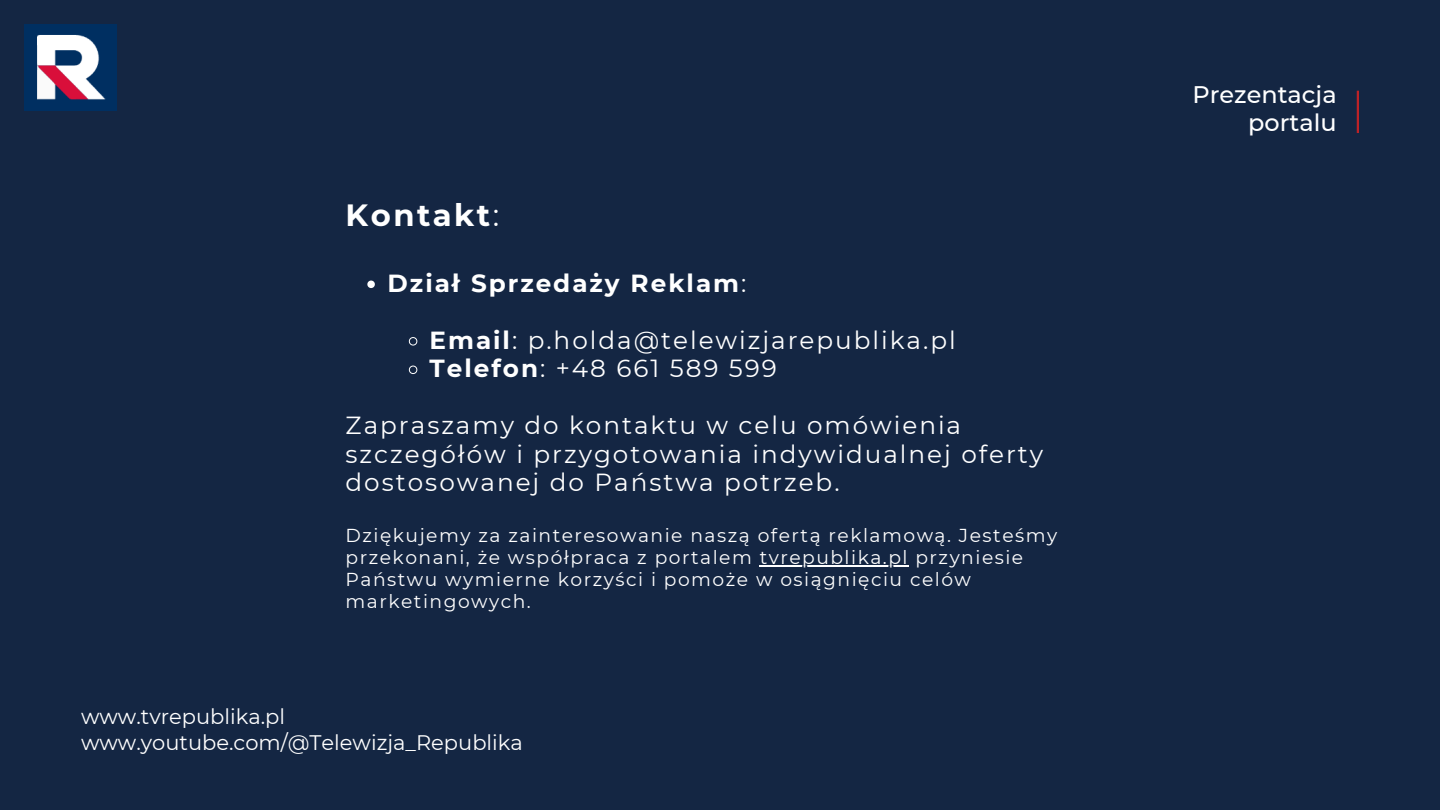
<style>
.page{position:relative;width:1440px;height:810px;background:#142643}
.page>*{position:absolute;margin:0;border:0;box-sizing:border-box;transform-origin:0 0}
.t1{font:700 30.7px "Montserrat";letter-spacing:.08em;color:#fff}
.t2{font:24.7px/28.5px "Montserrat";letter-spacing:.08em;color:#fff}
.t3{font:700 24.7px "Montserrat";letter-spacing:.08em;color:#fff}
.t4{font:500 24px/28.5px "Montserrat";color:#fff;text-align:right}
.t5{font:21px/25.5px "Montserrat";color:#fff}
.t6{font:18.7px/21.8px "Montserrat";letter-spacing:.08em;color:#fff}
.s1{font-weight:400}
.s2{font-weight:700}
</style>
<div class="page">
<svg style="left:367px;top:281px;width:8px;height:7px"></svg>
<svg style="left:408px;top:337px;width:10px;height:9px"></svg>
<svg style="left:408px;top:365px;width:10px;height:9px"></svg>
<hr style="left:760px;top:566px;width:149px;height:1px;background:#fff">
<hr style="left:1357px;top:91px;width:2px;height:42px;background:#bc2227">
<img style="left:25px;top:25px;width:92px;height:86px">
<p class="t1" style="left:346px;top:196px;width:155px">Kontakt<span class="s1">:</span></p>
<h2 class="t3" style="left:388px;top:268px;width:360px">Dział Sprzedaży Reklam<span class="s1">:</span></h2>
<p class="t2" style="left:430px;top:326px;width:528px"><span class="s2">Email</span>: p.holda@telewizjarepublika.pl</p>
<h1 class="t2" style="left:430px;top:354px;width:349px"><span class="s2">Telefon</span>: +48 661 589 599</h1>
<p class="t2" style="left:346px;top:411px;width:699px">Zapraszamy do kontaktu w celu omówienia szczegółów i przygotowania indywidualnej oferty dostosowanej do Państwa potrzeb.</p>
<p class="t6" style="left:346px;top:525px;width:713px">Dziękujemy za zainteresowanie naszą ofertą reklamową. Jesteśmy przekonani, że współpraca z portalem tvrepublika.pl przyniesie</p>
<p class="t6" style="left:346px;top:568px;width:627px">Państwu wymierne korzyści i pomoże w osiągnięciu celów marketingowych.</p>
<h3 class="t5" style="left:81px;top:704px;width:443px">www.tvrepublika.pl www.youtube.com/@Telewizja_Republika</h3>
<p class="t4" style="left:1192px;top:80px;width:146px">Prezentacja portalu</p>
</div>
